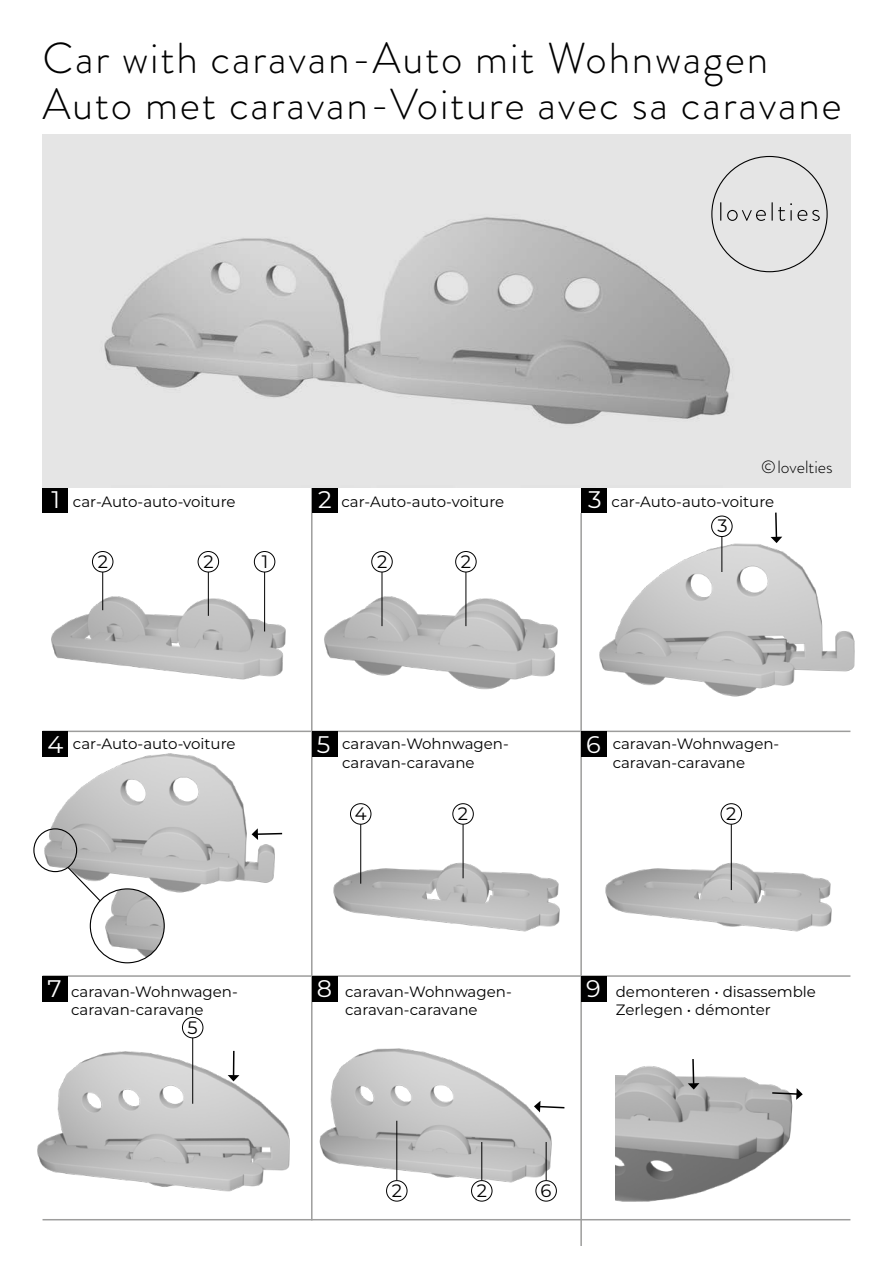
<style>
.page{position:relative;width:893px;height:1263px;background:#fff}
.page>*{position:absolute;margin:0;border:0;box-sizing:border-box;transform-origin:0 0}
.t1{font:300 43.35px/45.9px "Brandon Grotesque";letter-spacing:.04em;color:#000}
.t2{font:24px "Montserrat";color:#fff}
.t3{font:18px "Montserrat";color:#000}
.t4{font:300 17.7px "Brandon Grotesque";color:#000}
.t5{font:15px/18px "Montserrat";color:#000}
.s1{font-size:24px;color:#fff}
</style>
<div class="page">
<img style="left:616px;top:1066px;width:177px;height:136px">
<img style="left:51px;top:556px;width:507px;height:134px">
<img style="left:333px;top:811px;width:499px;height:121px">
<img style="left:37px;top:1018px;width:258px;height:203px">
<img style="left:319px;top:1048px;width:236px;height:138px">
<img style="left:35px;top:749px;width:240px;height:150px">
<img style="left:599px;top:533px;width:256px;height:164px">
<hr style="left:43px;top:731px;width:807px;height:1px;background:#9d9d9c">
<hr style="left:580px;top:513px;width:2px;height:733px;background:#9d9d9c">
<hr style="left:311px;top:487px;width:2px;height:733px;background:#9d9d9c">
<hr style="left:43px;top:975px;width:807px;height:2px;background:#9d9d9c">
<hr style="left:43px;top:1219px;width:807px;height:1px;background:#9d9d9c">
<div style="left:43px;top:487px;width:25px;height:26px;background:#000"></div>
<div style="left:312px;top:487px;width:25px;height:26px;background:#000"></div>
<div style="left:581px;top:487px;width:26px;height:26px;background:#000"></div>
<div style="left:43px;top:732px;width:25px;height:25px;background:#000"></div>
<div style="left:43px;top:976px;width:25px;height:25px;background:#000"></div>
<div style="left:312px;top:732px;width:25px;height:25px;background:#000"></div>
<div style="left:312px;top:976px;width:25px;height:25px;background:#000"></div>
<div style="left:581px;top:732px;width:26px;height:25px;background:#000"></div>
<div style="left:581px;top:976px;width:26px;height:25px;background:#000"></div>
<div style="left:92px;top:551px;width:21px;height:21px;border:1px solid #000;border-radius:50%"></div>
<div style="left:371px;top:551px;width:22px;height:21px;border:1px solid #000;border-radius:50%"></div>
<div style="left:198px;top:551px;width:21px;height:21px;border:1px solid #000;border-radius:50%"></div>
<div style="left:455px;top:551px;width:22px;height:21px;border:1px solid #000;border-radius:50%"></div>
<div style="left:254px;top:551px;width:21px;height:21px;border:1px solid #000;border-radius:50%"></div>
<div style="left:711px;top:516px;width:21px;height:21px;border:1px solid #000;border-radius:50%"></div>
<div style="left:452px;top:803px;width:22px;height:21px;border:1px solid #000;border-radius:50%"></div>
<div style="left:721px;top:803px;width:21px;height:21px;border:1px solid #000;border-radius:50%"></div>
<div style="left:182px;top:1017px;width:21px;height:21px;border:1px solid #000;border-radius:50%"></div>
<div style="left:471px;top:1180px;width:21px;height:21px;border:1px solid #000;border-radius:50%"></div>
<div style="left:386px;top:1180px;width:21px;height:21px;border:1px solid #000;border-radius:50%"></div>
<div style="left:535px;top:1180px;width:22px;height:21px;border:1px solid #000;border-radius:50%"></div>
<hr style="left:102px;top:572px;width:1px;height:38px;background:#000">
<hr style="left:382px;top:572px;width:1px;height:54px;background:#000">
<hr style="left:208px;top:572px;width:1px;height:44px;background:#000">
<hr style="left:466px;top:572px;width:1px;height:54px;background:#000">
<hr style="left:264px;top:572px;width:1px;height:59px;background:#000">
<hr style="left:721px;top:536px;width:1px;height:36px;background:#000">
<svg style="left:771px;top:512px;width:11px;height:31px"></svg>
<svg style="left:688px;top:1059px;width:11px;height:30px"></svg>
<svg style="left:771px;top:1088px;width:32px;height:12px"></svg>
<hr style="left:233px;top:1051px;width:2px;height:25px;background:#000">
<svg style="left:228px;top:1075px;width:11px;height:6px"></svg>
<svg style="left:252px;top:828px;width:31px;height:12px"></svg>
<svg style="left:534px;top:1101px;width:31px;height:11px"></svg>
<div style="left:33px;top:828px;width:44px;height:44px;border:1px solid #000;border-radius:50%"></div>
<img style="left:90px;top:889px;width:74px;height:74px;border-radius:37px">
<div style="left:90px;top:888px;width:75px;height:75px;border:1px solid #000;border-radius:50%"></div>
<svg style="left:66px;top:866px;width:36px;height:36px"></svg>
<div style="left:350px;top:803px;width:21px;height:21px;border:1px solid #000;border-radius:50%"></div>
<hr style="left:360px;top:824px;width:1px;height:60px;background:#000">
<hr style="left:463px;top:824px;width:1px;height:54px;background:#000">
<hr style="left:731px;top:824px;width:1px;height:66px;background:#000">
<hr style="left:192px;top:1038px;width:1px;height:66px;background:#000">
<hr style="left:481px;top:1142px;width:1px;height:38px;background:#000">
<hr style="left:396px;top:1121px;width:1px;height:59px;background:#000">
<hr style="left:546px;top:1142px;width:1px;height:38px;background:#000">
<img style="left:43px;top:135px;width:807px;height:352px">
<svg style="left:720px;top:202px;width:1px;height:19px"></svg>
<svg style="left:727px;top:210px;width:39px;height:11px"></svg>
<svg style="left:772px;top:202px;width:48px;height:19px"></svg>
<h1 class="t1" style="left:43px;top:35px;width:801px">Car with caravan-Auto mit Wohnwagen<br>Auto met caravan-Voiture avec sa caravane</h1>
<p class="t5" style="left:51px;top:492px;width:186px"><span class="s1">1</span> car-Auto-auto-voiture</p>
<p class="t4" style="left:761px;top:455px;width:73px">© lovelties</p>
<h2 class="t2" style="left:318px;top:483px;width:15px">2</h2>
<h2 class="t2" style="left:588px;top:483px;width:15px">3</h2>
<p class="t5" style="left:341px;top:492px;width:164px">car-Auto-auto-voiture</p>
<p class="t5" style="left:611px;top:492px;width:164px">car-Auto-auto-voiture</p>
<p class="t3" style="left:717px;top:514px;width:12px">3</p>
<p class="t3" style="left:98px;top:549px;width:12px">2</p>
<p class="t3" style="left:203px;top:549px;width:12px">2</p>
<p class="t3" style="left:262px;top:549px;width:8px">1</p>
<p class="t3" style="left:377px;top:549px;width:12px">2</p>
<p class="t3" style="left:461px;top:549px;width:12px">2</p>
<h2 class="t2" style="left:47px;top:727px;width:17px">4</h2>
<h2 class="t2" style="left:317px;top:727px;width:15px">5</h2>
<p class="t5" style="left:73px;top:735px;width:164px">car-Auto-auto-voiture</p>
<p class="t5" style="left:342px;top:735px;width:168px">caravan-Wohnwagen&shy;caravan-caravane</p>
<h2 class="t2" style="left:586px;top:727px;width:16px">6</h2>
<p class="t5" style="left:613px;top:735px;width:168px">caravan-Wohnwagen&shy;caravan-caravane</p>
<p class="t3" style="left:355px;top:801px;width:13px">4</p>
<p class="t3" style="left:458px;top:801px;width:12px">2</p>
<p class="t3" style="left:726px;top:801px;width:12px">2</p>
<h2 class="t2" style="left:47px;top:972px;width:16px">7</h2>
<h2 class="t2" style="left:317px;top:972px;width:17px">8</h2>
<p class="t5" style="left:71px;top:982px;width:168px">caravan-Wohnwagen&shy;caravan-caravane</p>
<p class="t5" style="left:345px;top:982px;width:168px">caravan-Wohnwagen&shy;caravan-caravane</p>
<p class="t3" style="left:188px;top:1015px;width:12px">5</p>
<h2 class="t2" style="left:586px;top:972px;width:16px">9</h2>
<p class="t5" style="left:616px;top:982px;width:202px">demonteren • disassemble<br>Zerlegen • démonter</p>
<p class="t3" style="left:392px;top:1178px;width:12px">2</p>
<p class="t3" style="left:477px;top:1178px;width:12px">2</p>
<p class="t3" style="left:541px;top:1178px;width:12px">6</p>
</div>
